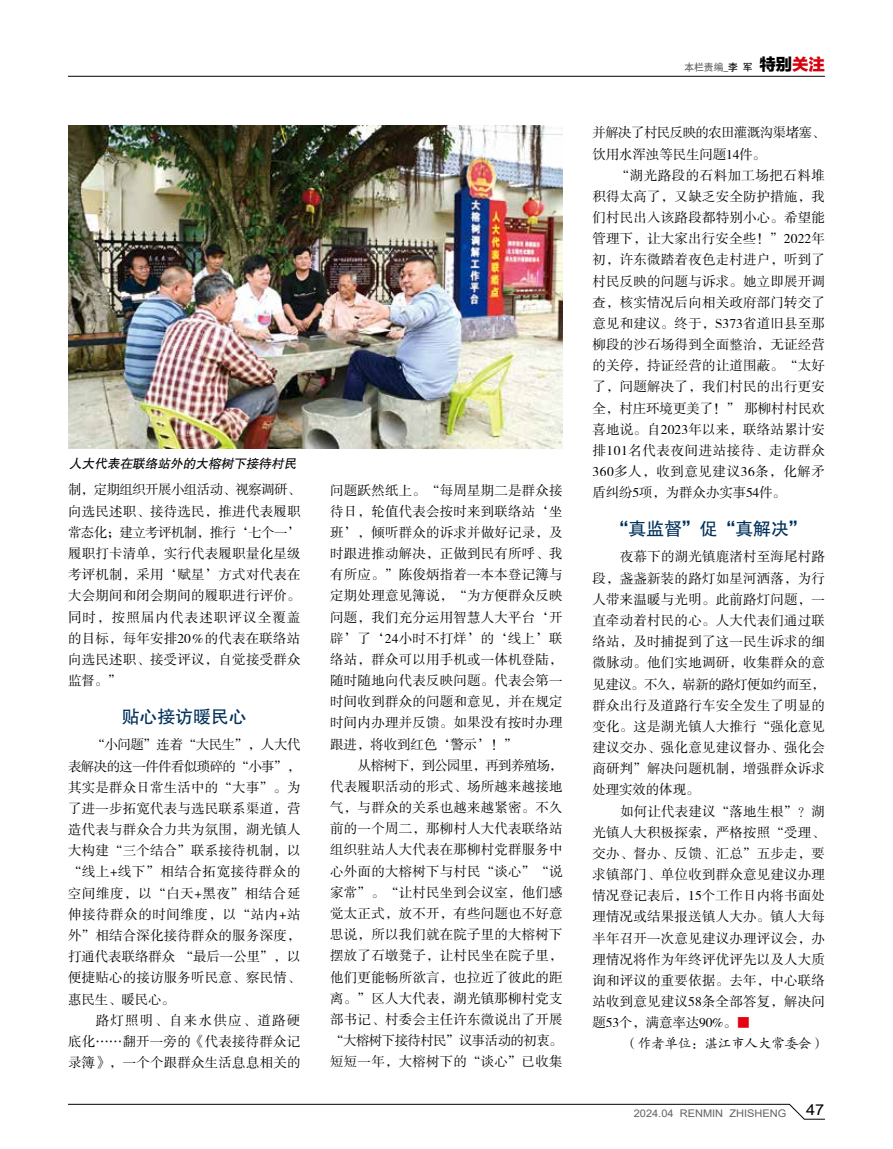
<style>
.page{position:relative;width:893px;height:1149px;background:#fff}
.page>*{position:absolute;margin:0;border:0;box-sizing:border-box;transform-origin:0 0}
.t1{font:18px "FZHTJW GB1 0";letter-spacing:-.01em;color:#00305b}
.t2{font:15px "Arial";color:#000;scale:1.1 1}
.t3{font:13.5px/21.1px "FZSSJW GB1 0";letter-spacing:.015em;color:#000;text-align:justify}
.t4{font:13.5px/21.1px "FZSSJW GB1 0";letter-spacing:-.045em;color:#000}
.t5{font:13.5px "FZKTJW GB1 0";letter-spacing:-.01em;color:#000}
.t6{font:italic 12.75px "FZHTJW GB1 0";color:#000}
.t7{font:10.5px "Arial";color:#636262;scale:1.05 1}
.t8{font:9.75px "Heiti CSEG Medium GB";color:#636262}
.s1{color:#000}
.s2{font-family:"FZLTTHJW GB1 0";font-size:16.5px;color:#000}
.s3{font-family:"FZLTTHJW GB1 0";font-size:16.5px;color:#d7000f}
.s4{color:#e60012}
</style>
<div class="page">
<svg style="left:68px;top:1103px;width:757px;height:16px"></svg>
<hr style="left:68px;top:76px;width:757px;height:1px;background:#000">
<img style="left:68px;top:125px;width:495px;height:324px">
<p class="t6" style="left:69px;top:456px;width:231px">人大代表在联络站外的大榕树下接待村民</p>
<p class="t3" style="left:68px;top:480px;width:234px">制，定期组织开展小组活动、视察调研、向选民述职、接待选民，推进代表履职常态化；建立考评机制，推行‘七个一’履职打卡清单，实行代表履职量化星级考评机制，采用‘赋星’方式对代表在大会期间和闭会期间的履职进行评价。同时，按照届内代表述职评议全覆盖的目标，每年安排20％的代表在联络站向选民述职、接受评议，自觉接受群众监督。”</p>
<h1 class="t1" style="left:122px;top:706px;width:126px">贴心接访暖民心</h1>
<p class="t3" style="left:68px;top:734px;width:234px;text-indent:23px">“小问题”连着“大民生”，人大代表解决的这一件件看似琐碎的“小事”，其实是群众日常生活中的“大事”。为了进一步拓宽代表与选民联系渠道，营造代表与群众合力共为氛围，湖光镇人大构建“三个结合”联系接待机制，以“线上+线下”相结合拓宽接待群众的空间维度，以“白天+黑夜”相结合延伸接待群众的时间维度，以“站内+站外”相结合深化接待群众的服务深度，打通代表联络群众 “最后一公里”，以便捷贴心的接访服务听民意、察民情、惠民生、暖民心。</p>
<p class="t3" style="left:68px;top:1009px;width:234px;text-indent:28px">路灯照明、自来水供应、道路硬底化……翻开一旁的《代表接待群众记录簿》，一个个跟群众生活息息相关的</p>
<p class="t3" style="left:330px;top:480px;width:234px">问题跃然纸上。“每周星期二是群众接待日，轮值代表会按时来到联络站‘坐班’，倾听群众的诉求并做好记录，及时跟进推动解决，正做到民有所呼、我有所应。”陈俊炳指着一本本登记簿与定期处理意见簿说，“为方便群众反映问题，我们充分运用智慧人大平台‘开辟’了‘24小时不打烊’的‘线上’联络站，群众可以用手机或一体机登陆，随时随地向代表反映问题。代表会第一时间收到群众的问题和意见，并在规定时间内办理并反馈。如果没有按时办理跟进，将收到红色‘警示’！”</p>
<p class="t3" style="left:330px;top:755px;width:234px;text-indent:28px">从榕树下，到公园里，再到养殖场，代表履职活动的形式、场所越来越接地气，与群众的关系也越来越紧密。不久前的一个周二，那柳村人大代表联络站组织驻站人大代表在那柳村党群服务中心外面的大榕树下与村民“谈心”“说家常”。“让村民坐到会议室，他们感觉太正式，放不开，有些问题也不好意思说，所以我们就在院子里的大榕树下摆放了石墩凳子，让村民坐在院子里，他们更能畅所欲言，也拉近了彼此的距离。”区人大代表，湖光镇那柳村党支部书记、村委会主任许东微说出了开展“大榕树下接待村民”议事活动的初衷。短短一年，大榕树下的“谈心”已收集</p>
<p class="t8" style="left:684px;top:62px;width:142px">本栏责编_<span class="s1">李 军</span> <span class="s2">特别</span><span class="s3">关注</span></p>
<p class="t4" style="left:592px;top:123px;width:234px">并解决了村民反映的农田灌溉沟渠堵塞、饮用水浑浊等民生问题14件。</p>
<p class="t3" style="left:592px;top:165px;width:234px;text-indent:23px">“湖光路段的石料加工场把石料堆积得太高了，又缺乏安全防护措施，我们村民出入该路段都特别小心。希望能管理下，让大家出行安全些！”2022年初，许东微踏着夜色走村进户，听到了村民反映的问题与诉求。她立即展开调查，核实情况后向相关政府部门转交了意见和建议。终于，S373省道旧县至那柳段的沙石场得到全面整治，无证经营的关停，持证经营的让道围蔽。“太好了，问题解决了，我们村民的出行更安全，村庄环境更美了！” 那柳村村民欢喜地说。自2023年以来，联络站累计安排101名代表夜间进站接待、走访群众360多人，收到意见建议36条，化解矛盾纠纷5项，为群众办实事54件。</p>
<h1 class="t1" style="left:611px;top:518px;width:198px">“真监督”促“真解决”</h1>
<p class="t3" style="left:592px;top:547px;width:234px;text-indent:28px">夜幕下的湖光镇鹿渚村至海尾村路段，盏盏新装的路灯如星河洒落，为行人带来温暖与光明。此前路灯问题，一直牵动着村民的心。人大代表们通过联络站，及时捕捉到了这一民生诉求的细微脉动。他们实地调研，收集群众的意见建议。不久，崭新的路灯便如约而至，群众出行及道路行车安全发生了明显的变化。这是湖光镇人大推行“强化意见建议交办、强化意见建议督办、强化会商研判”解决问题机制，增强群众诉求处理实效的体现。</p>
<p class="t3" style="left:592px;top:800px;width:234px;text-indent:28px">如何让代表建议“落地生根”？湖光镇人大积极探索，严格按照“受理、交办、督办、反馈、汇总”五步走，要求镇部门、单位收到群众意见建议办理情况登记表后，15个工作日内将书面处理情况或结果报送镇人大办。镇人大每半年召开一次意见建议办理评议会，办理情况将作为年终评优评先以及人大质询和评议的重要依据。去年，中心联络站收到意见建议58条全部答复，解决问题53个，满意率达90%。<span class="s4">■</span></p>
<p class="t5" style="left:624px;top:1036px;width:202px">（作者单位：湛江市人大常委会）</p>
<p class="t7" style="left:634px;top:1105px;width:147px">2024.04 RENMIN ZHISHENG</p>
<p class="t2" style="left:806px;top:1099px;width:18px">47</p>
</div>
